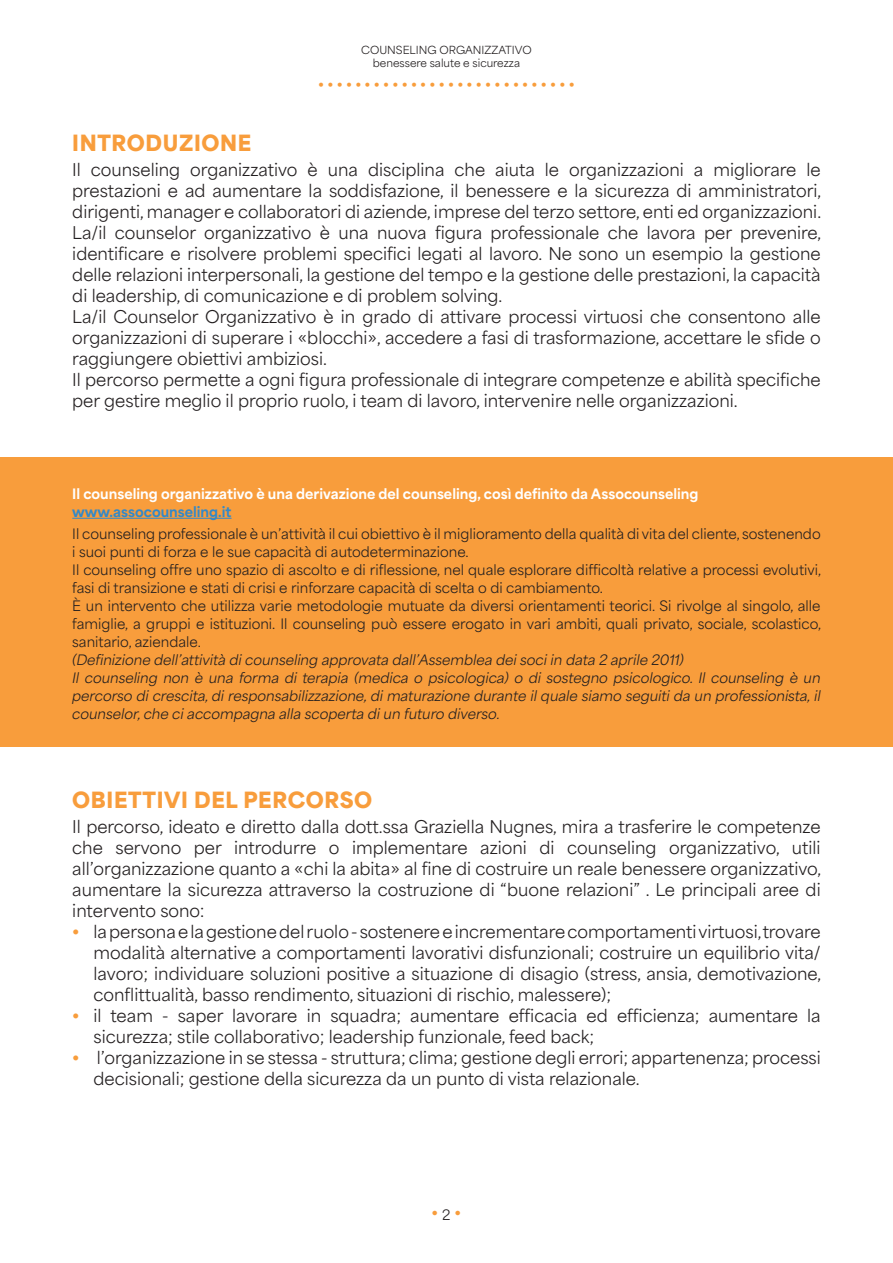
<style>
.page{position:relative;width:893px;height:1263px;background:#fff}
.page>*{position:absolute;margin:0;border:0;box-sizing:border-box;transform-origin:0 0}
.t1{font:900 21px "Area Normal";letter-spacing:.03em;color:#f89d3c}
.t2{font:16.5px/21px "Area Normal";color:#231f20;text-align:justify}
.t3{font:800 15px "Area Normal";color:#f89d3c}
.t4{font:13.5px/18px "Area Normal";color:#231f20}
.t5{font:italic 13.5px/18px "Area Normal";color:#231f20;text-align:justify}
.t6{font:800 13.5px "Area Normal";color:#fff}
.t7{font:800 13.5px "Area Normal";color:#f89d3c}
.t8{font:800 13.5px "Area Normal";color:#3289c9}
.t9{font:10.5px/12.6px "Area Normal";color:#231f20;text-align:center}
.s1{font-weight:800;color:#f89d3c}
.s2{font-weight:400;font-size:13.5px;color:#231f20}
</style>
<div class="page">
<div style="left:0;top:457px;width:893px;height:289px;background:#f89d3c"></div>
<hr style="left:72px;top:518px;width:160px;height:1px;background:#3289c9">
<p class="t9" style="left:361px;top:42px;width:172px">COUNSELING ORGANIZZATIVO benessere salute e sicurezza</p>
<p class="t7" style="left:318px;top:74px;width:258px">• • • • • • • • • • • • • • • • • • • • • • • • • • • •</p>
<p class="t1" style="left:72px;top:123px;width:181px">INTRODUZIONE</p>
<p class="t2" style="left:72px;top:157px;width:750px">Il counseling organizzativo è una disciplina che aiuta le organizzazioni a migliorare le prestazioni e ad aumentare la soddisfazione, il benessere e la sicurezza di amministratori, dirigenti, manager e collaboratori di aziende, imprese del terzo settore, enti ed organizzazioni.</p>
<p class="t2" style="left:72px;top:220px;width:750px">La/il counselor organizzativo è una nuova figura professionale che lavora per prevenire, identificare e risolvere problemi specifici legati al lavoro. Ne sono un esempio la gestione delle relazioni interpersonali, la gestione del tempo e la gestione delle prestazioni, la capacità di leadership, di comunicazione e di problem solving.</p>
<p class="t2" style="left:72px;top:304px;width:750px">La/il Counselor Organizzativo è in grado di attivare processi virtuosi che consentono alle organizzazioni di superare i «blocchi», accedere a fasi di trasformazione, accettare le sfide o raggiungere obiettivi ambiziosi.</p>
<p class="t2" style="left:72px;top:367px;width:750px">Il percorso permette a ogni figura professionale di integrare competenze e abilità specifiche per gestire meglio il proprio ruolo, i team di lavoro, intervenire nelle organizzazioni.</p>
<p class="t6" style="left:72px;top:481px;width:628px">Il counseling organizzativo è una derivazione del counseling, così definito da Assocounseling</p>
<p class="t8" style="left:72px;top:499px;width:161px">www.assocounseling.it</p>
<p class="t4" style="left:72px;top:523px;width:750px">Il counseling professionale è un’attività il cui obiettivo è il miglioramento della qualità di vita del cliente, sostenendo i suoi punti di forza e le sue capacità di autodeterminazione.</p>
<p class="t4" style="left:72px;top:559px;width:750px">Il counseling offre uno spazio di ascolto e di riflessione, nel quale esplorare difficoltà relative a processi evolutivi, fasi di transizione e stati di crisi e rinforzare capacità di scelta o di cambiamento.</p>
<p class="t4" style="left:72px;top:595px;width:750px;text-align:justify">È un intervento che utilizza varie metodologie mutuate da diversi orientamenti teorici. Si rivolge al singolo, alle famiglie, a gruppi e istituzioni. Il counseling può essere erogato in vari ambiti, quali privato, sociale, scolastico, sanitario, aziendale.</p>
<p class="t5" style="left:72px;top:649px;width:613px">(Definizione dell’attività di counseling approvata dall’Assemblea dei soci in data 2 aprile 2011)</p>
<p class="t5" style="left:72px;top:667px;width:750px">Il counseling non è una forma di terapia (medica o psicologica) o di sostegno psicologico. Il counseling è un percorso di crescita, di responsabilizzazione, di maturazione durante il quale siamo seguiti da un professionista, il counselor, che ci accompagna alla scoperta di un futuro diverso.</p>
<p class="t1" style="left:72px;top:780px;width:302px">OBIETTIVI DEL PERCORSO</p>
<p class="t2" style="left:72px;top:814px;width:750px">Il percorso, ideato e diretto dalla dott.ssa Graziella Nugnes, mira a trasferire le competenze che servono per introdurre o implementare azioni di counseling organizzativo, utili all’organizzazione quanto a «chi la abita» al fine di costruire un reale benessere organizzativo, aumentare la sicurezza attraverso la costruzione di “buone relazioni” . Le principali aree di intervento sono:</p>
<p class="t2" style="left:94px;top:919px;width:729px;text-indent:-21px"><span class="s1">•</span> la persona e la gestione del ruolo - sostenere e incrementare comportamenti virtuosi, trovare modalità alternative a comportamenti lavorativi disfunzionali; costruire un equilibrio vita/ lavoro; individuare soluzioni positive a situazione di disagio (stress, ansia, demotivazione, conflittualità, basso rendimento, situazioni di rischio, malessere);</p>
<p class="t2" style="left:94px;top:1003px;width:729px;text-indent:-21px"><span class="s1">•</span> il team - saper lavorare in squadra; aumentare efficacia ed efficienza; aumentare la sicurezza; stile collaborativo; leadership funzionale, feed back;</p>
<p class="t2" style="left:94px;top:1045px;width:729px;text-indent:-21px"><span class="s1">•</span> l’organizzazione in se stessa - struttura; clima; gestione degli errori; appartenenza; processi decisionali; gestione della sicurezza da un punto di vista relazionale.</p>
<p class="t3" style="left:432px;top:1200px;width:31px">•<span class="s2">2</span>•</p>
</div>
